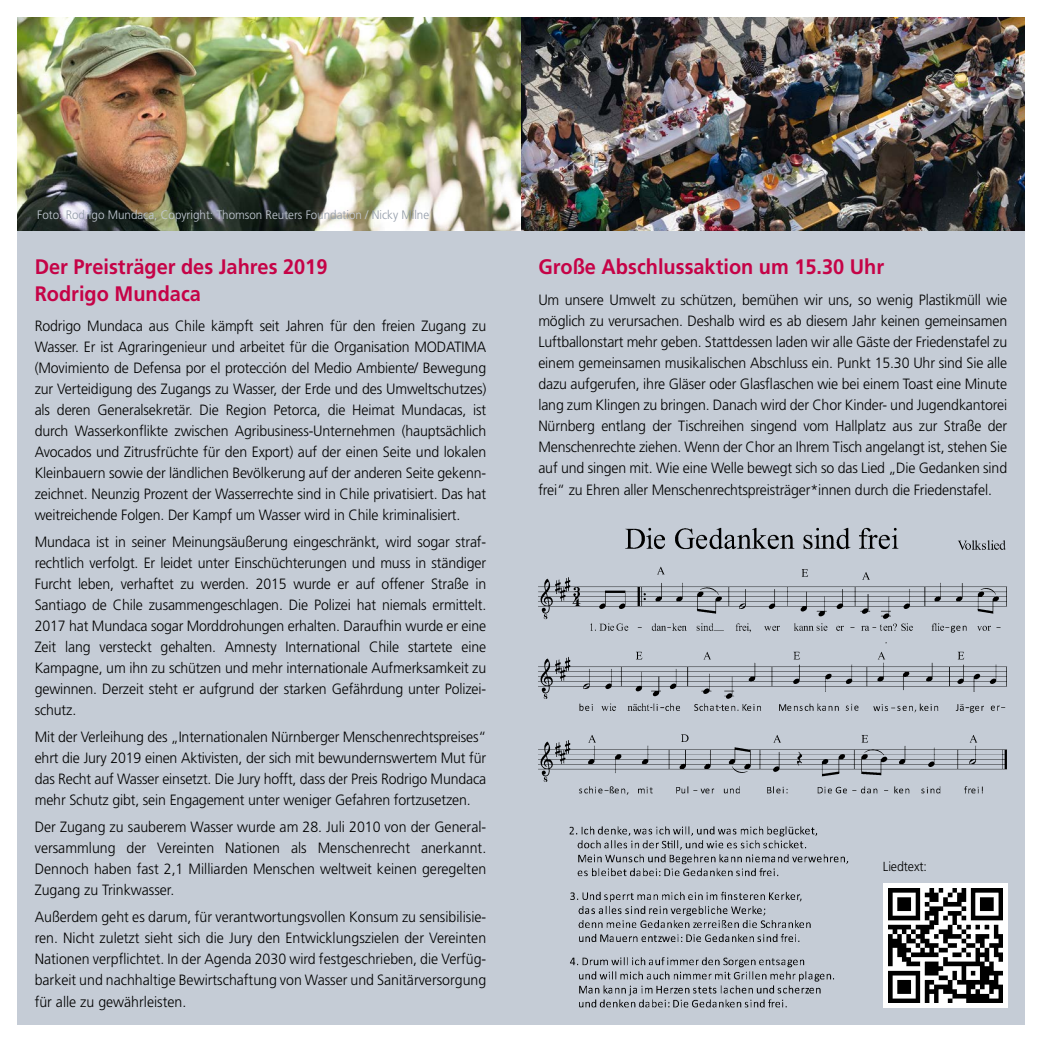
<style>
.page{position:relative;width:1042px;height:1042px;background:#fff}
.page>*{position:absolute;margin:0;border:0;box-sizing:border-box;transform-origin:0 0}
.t1{font:700 21px/26.2px "Frutiger";color:#c50347;scale:.95 1}
.t2{font:300 14.88px/21px "Frutiger";letter-spacing:-.01em;color:#000;text-align:justify;scale:.95 1}
.t3{font:300 13.12px "Frutiger";letter-spacing:-.01em;color:#000;scale:.95 1}
.t4{font:300 12.25px "Frutiger";color:#c5ccd6;scale:.95 1}
.s1{color:#939ca9}
.s2{color:#e1e5eb}
</style>
<div class="page">
<div style="left:17px;top:52px;width:1007px;height:972px;background:#c5ccd6"></div>
<img style="left:17px;top:17px;width:1007px;height:214px">
<img style="left:538px;top:651px;width:469px;height:144px">
<img style="left:569px;top:826px;width:280px;height:116px">
<img style="left:570px;top:957px;width:265px;height:51px">
<img style="left:538px;top:567px;width:469px;height:77px">
<img style="left:625px;top:527px;width:274px;height:40px">
<img style="left:958px;top:540px;width:48px;height:10px">
<div style="left:883px;top:883px;width:124px;height:124px;background:#fff"></div>
<img style="left:888px;top:888px;width:114px;height:114px">
<p class="t4" style="left:37px;top:208px;width:414px">Foto: <span class="s1">Rod</span><span class="s2">r</span>igo Mundaca, Copyright: Thomson Reuters Fo<span class="s1">undati</span>on / <span class="s1">Nicky Milne</span></p>
<h1 class="t1" style="left:35px;top:254px;width:310px">Der Preisträger des Jahres 2019<br>Rodrigo Mundaca</h1>
<p class="t2" style="left:35px;top:316px;width:477px">Rodrigo Mundaca aus Chile kämpft seit Jahren für den freien Zugang zu Wasser. Er ist Agraringenieur und arbeitet für die Organisation MODATIMA (Movimiento de Defensa por el protección del Medio Ambiente/ Bewegung zur Verteidigung des Zugangs zu Wasser, der Erde und des Umweltschutzes) als deren Generalsekretär. Die Region Petorca, die Heimat Mundacas, ist durch Wasserkonflikte zwischen Agribusiness-Unternehmen (hauptsächlich Avocados und Zitrusfrüchte für den Export) auf der einen Seite und lokalen Kleinbauern sowie der ländlichen Bevölkerung auf der anderen Seite gekenn&shy;zeichnet. Neunzig Prozent der Wasserrechte sind in Chile privatisiert. Das hat weitreichende Folgen. Der Kampf um Wasser wird in Chile kriminalisiert.</p>
<p class="t2" style="left:35px;top:531px;width:477px">Mundaca ist in seiner Meinungsäußerung eingeschränkt, wird sogar straf&shy;rechtlich verfolgt. Er leidet unter Einschüchterungen und muss in ständiger Furcht leben, verhaftet zu werden. 2015 wurde er auf offener Straße in Santiago de Chile zusammengeschlagen. Die Polizei hat niemals ermittelt.<br>2017 hat Mundaca sogar Morddrohungen erhalten. Daraufhin wurde er eine Zeit lang versteckt gehalten. Amnesty International Chile startete eine Kampagne, um ihn zu schützen und mehr internationale Aufmerksamkeit zu gewinnen. Derzeit steht er aufgrund der starken Gefährdung unter Polizei&shy;schutz.</p>
<p class="t2" style="left:35px;top:726px;width:477px">Mit der Verleihung des „Internationalen Nürnberger Menschenrechtspreises“ ehrt die Jury 2019 einen Aktivisten, der sich mit bewundernswertem Mut für das Recht auf Wasser einsetzt. Die Jury hofft, dass der Preis Rodrigo Mundaca mehr Schutz gibt, sein Engagement unter weniger Gefahren fortzusetzen.</p>
<p class="t2" style="left:35px;top:816px;width:477px">Der Zugang zu sauberem Wasser wurde am 28. Juli 2010 von der General&shy;versammlung der Vereinten Nationen als Menschenrecht anerkannt.<br>Dennoch haben fast 2,1 Milliarden Menschen weltweit keinen geregelten Zugang zu Trinkwasser.</p>
<p class="t2" style="left:35px;top:906px;width:477px">Außerdem geht es darum, für verantwortungsvollen Konsum zu sensibilisie&shy;ren. Nicht zuletzt sieht sich die Jury den Entwicklungszielen der Vereinten Nationen verpflichtet. In der Agenda 2030 wird festgeschrieben, die Verfüg&shy;barkeit und nachhaltige Bewirtschaftung von Wasser und Sanitärversorgung für alle zu gewährleisten.</p>
<h1 class="t1" style="left:538px;top:254px;width:366px">Große Abschlussaktion um 15.30 Uhr</h1>
<p class="t2" style="left:538px;top:289px;width:495px">Um unsere Umwelt zu schützen, bemühen wir uns, so wenig Plastikmüll wie möglich zu verursachen. Deshalb wird es ab diesem Jahr keinen gemeinsamen Luftballonstart mehr geben. Stattdessen laden wir alle Gäste der Friedenstafel zu einem gemeinsamen musikalischen Abschluss ein. Punkt 15.30 Uhr sind Sie alle dazu aufgerufen, ihre Gläser oder Glasflaschen wie bei einem Toast eine Minute lang zum Klingen zu bringen. Danach wird der Chor Kinder- und Jugendkantorei Nürnberg entlang der Tischreihen singend vom Hallplatz aus zur Straße der Menschenrechte ziehen. Wenn der Chor an Ihrem Tisch angelangt ist, stehen Sie auf und singen mit. Wie eine Welle bewegt sich so das Lied „Die Gedanken sind frei“ zu Ehren aller Menschenrechtspreisträger*innen durch die Friedenstafel.</p>
<p class="t3" style="left:883px;top:859px;width:48px">Liedtext:</p>
</div>
